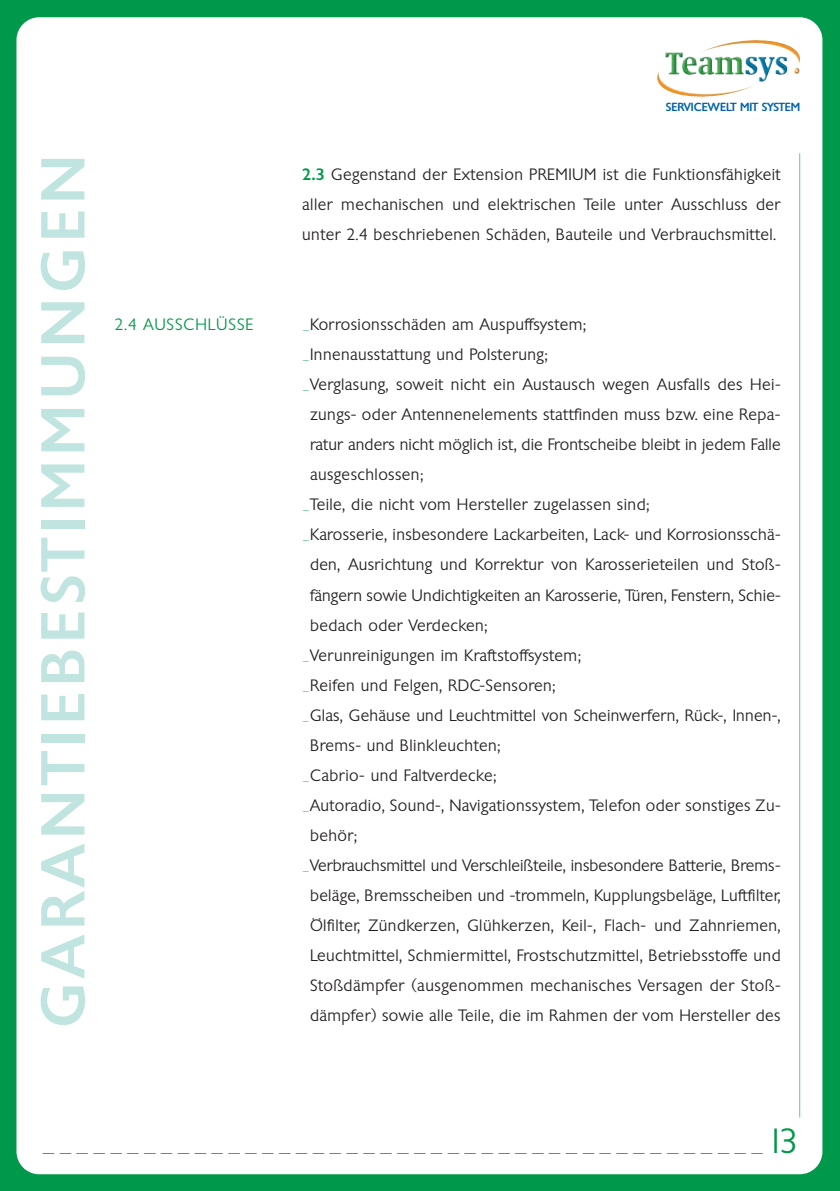
<style>
.page{position:relative;width:840px;height:1191px;background:#fff}
.page>*{position:absolute;margin:0;border:0;box-sizing:border-box;transform-origin:0 0}
.t1{font:500 60px "Chantilly";letter-spacing:.11em;color:#c0e4df}
.t2{font:300 16px/30px "Chantilly";letter-spacing:.025em;color:#231f20;text-align:justify}
.t3{font:300 16px "Chantilly";letter-spacing:.005em;color:#231f20}
.t4{font:300 16px "Chantilly";letter-spacing:.055em;color:#00984a}
.t5{font:500 11.4px "Chantilly";color:#0062a8}
.s1{font-weight:500;color:#00984a}
.s2{color:#00984a}
</style>
<div class="page">
<div style="left:0;top:0;width:839px;height:1191px;background:#00984a"></div>
<div style="left:16px;top:17px;width:806px;height:1157px;background:#fff;border-radius:23px"></div>
<hr style="left:798px;top:153px;width:1px;height:964px;background:#5dc4ba">
<img style="left:657px;top:40px;width:143px;height:57px">
<h1 class="t1" style="left:41px;top:1027px;width:873px;rotate:-90deg">GARANTIEBESTIMMUNGEN</h1>
<p class="t4" style="left:115px;top:319px;width:140px">2.4 AUSSCHLÜSSE</p>
<p class="t5" style="left:665px;top:103px;width:136px">SERVICEWELT MIT SYSTEM</p>
<p class="t2" style="left:302px;top:162px;width:479px"><span class="s1">2.3</span> Gegenstand der Extension PREMIUM ist die Funktionsfähigkeit aller mechanischen und elektrischen Teile unter Ausschluss der unter 2.4 beschriebenen Schäden, Bauteile und Verbrauchsmittel.</p>
<p class="t2" style="left:302px;top:312px;width:285px"><span class="s2">_</span>Korrosionsschäden am Auspuffsystem;</p>
<p class="t2" style="left:302px;top:342px;width:247px"><span class="s2">_</span>Innenausstattung und Polsterung;</p>
<p class="t2" style="left:302px;top:372px;width:479px"><span class="s2">_</span>Verglasung, soweit nicht ein Austausch wegen Ausfalls des Hei-</p>
<p class="t2" style="left:310px;top:402px;width:472px">zungs- oder Antennenelements stattfinden muss bzw. eine Repa-</p>
<p class="t2" style="left:310px;top:432px;width:472px">ratur anders nicht möglich ist, die Frontscheibe bleibt in jedem Falle</p>
<p class="t2" style="left:310px;top:462px;width:115px">ausgeschlossen;</p>
<p class="t2" style="left:302px;top:492px;width:348px"><span class="s2">_</span>Teile, die nicht vom Hersteller zugelassen sind;</p>
<p class="t2" style="left:302px;top:522px;width:479px"><span class="s2">_</span>Karosserie, insbesondere Lackarbeiten, Lack- und Korrosionsschä-</p>
<p class="t2" style="left:310px;top:552px;width:472px">den, Ausrichtung und Korrektur von Karosserieteilen und Stoß-</p>
<p class="t2" style="left:310px;top:582px;width:472px">fängern sowie Undichtigkeiten an Karosserie, Türen, Fenstern, Schie-</p>
<p class="t2" style="left:310px;top:612px;width:179px">bedach oder Verdecken;</p>
<p class="t2" style="left:302px;top:642px;width:280px"><span class="s2">_</span>Verunreinigungen im Kraftstoffsystem;</p>
<p class="t2" style="left:302px;top:672px;width:255px"><span class="s2">_</span>Reifen und Felgen, RDC-Sensoren;</p>
<p class="t2" style="left:302px;top:702px;width:479px"><span class="s2">_</span>Glas, Gehäuse und Leuchtmittel von Scheinwerfern, Rück-, Innen-,</p>
<p class="t2" style="left:310px;top:732px;width:192px">Brems- und Blinkleuchten;</p>
<p class="t2" style="left:302px;top:762px;width:195px"><span class="s2">_</span>Cabrio- und Faltverdecke;</p>
<p class="t2" style="left:302px;top:792px;width:479px"><span class="s2">_</span>Autoradio, Sound-, Navigationssystem, Telefon oder sonstiges Zu-</p>
<p class="t2" style="left:310px;top:822px;width:49px">behör;</p>
<p class="t3" style="left:302px;top:859px;width:479px"><span class="s2">_</span>Verbrauchsmittel und Verschleißteile, insbesondere Batterie, Brems-</p>
<p class="t2" style="left:310px;top:882px;width:472px">beläge, Bremsscheiben und -trommeln, Kupplungsbeläge, Luftfilter,</p>
<p class="t2" style="left:310px;top:912px;width:472px">Ölfilter, Zündkerzen, Glühkerzen, Keil-, Flach- und Zahnriemen,</p>
<p class="t2" style="left:310px;top:942px;width:472px">Leuchtmittel, Schmiermittel, Frostschutzmittel, Betriebsstoffe und</p>
<p class="t2" style="left:310px;top:972px;width:472px">Stoßdämpfer (ausgenommen mechanisches Versagen der Stoß-</p>
<p class="t2" style="left:310px;top:1002px;width:472px">dämpfer) sowie alle Teile, die im Rahmen der vom Hersteller des</p>
</div>
